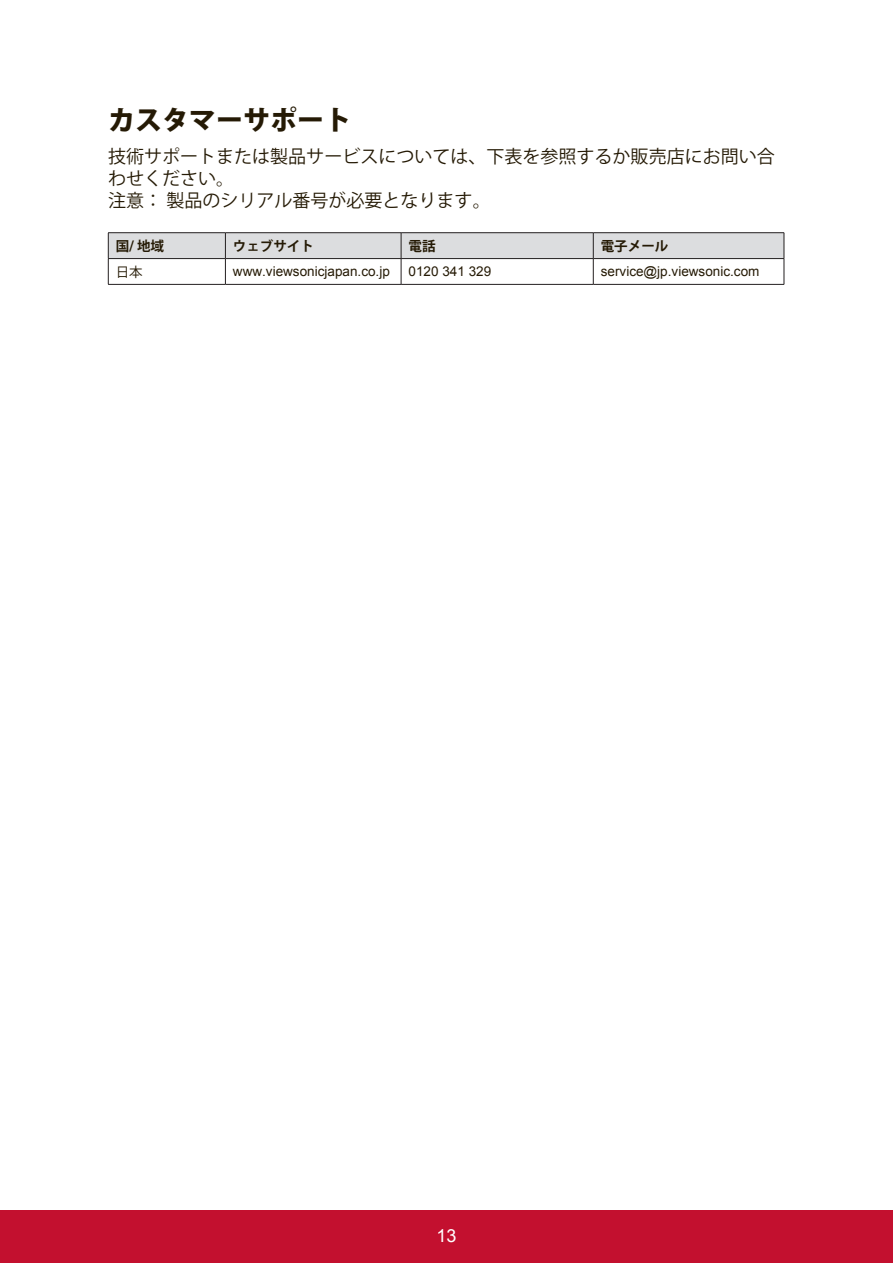
<style>
.page{position:relative;width:893px;height:1263px;background:#fff}
.page>*{position:absolute;margin:0;border:0;box-sizing:border-box;transform-origin:0 0}
.t1{font:800 27px "Koz Go Pro";color:#251a05}
.t2{font:18px/21.6px "Koz Go Pro";color:#251a05}
.t3{font:18px "Arial";color:#fff}
.t4{font:13.5px "Arial";color:#251a05}
.t5{font:700 13.5px "Koz Go Pro";color:#251a05}
.t6{font:13.5px "Koz Go Pro";color:#251a05}
</style>
<div class="page">
<div style="left:0;top:1210px;width:892px;height:53px;background:#c3102f"></div>
<hr style="left:108px;top:232px;width:117px;height:1px;background:#231f20">
<hr style="left:225px;top:232px;width:176px;height:1px;background:#231f20">
<hr style="left:401px;top:232px;width:192px;height:1px;background:#231f20">
<hr style="left:593px;top:232px;width:190px;height:1px;background:#231f20">
<svg style="left:108px;top:233px;width:676px;height:51px"></svg>
<hr style="left:593px;top:258px;width:190px;height:1px;background:#231f20">
<hr style="left:108px;top:284px;width:117px;height:1px;background:#231f20">
<hr style="left:225px;top:284px;width:176px;height:1px;background:#231f20">
<hr style="left:401px;top:284px;width:192px;height:1px;background:#231f20">
<hr style="left:593px;top:284px;width:190px;height:1px;background:#231f20">
<h1 class="t1" style="left:108px;top:102px;width:244px">カスタマーサポート</h1>
<p class="t2" style="left:108px;top:146px;width:667px">技術サポートまたは製品サービスについては、下表を参照するか販売店にお問い合わせください。<br>注意： 製品のシリアル番号が必要となります。</p>
<p class="t5" style="left:116px;top:237px;width:50px">国/ 地域</p>
<p class="t5" style="left:233px;top:237px;width:82px">ウェブサイト</p>
<p class="t5" style="left:408px;top:237px;width:28px">電話</p>
<p class="t5" style="left:600px;top:237px;width:69px">電子メール</p>
<p class="t6" style="left:116px;top:263px;width:28px">日本</p>
<p class="t4" style="left:233px;top:263px;width:158px">www.viewsonicjapan.co.jp</p>
<p class="t4" style="left:408px;top:263px;width:84px">0120 341 329</p>
<p class="t4" style="left:600px;top:263px;width:160px">service@jp.viewsonic.com</p>
<p class="t3" style="left:436px;top:1223px;width:22px">13</p>
</div>
